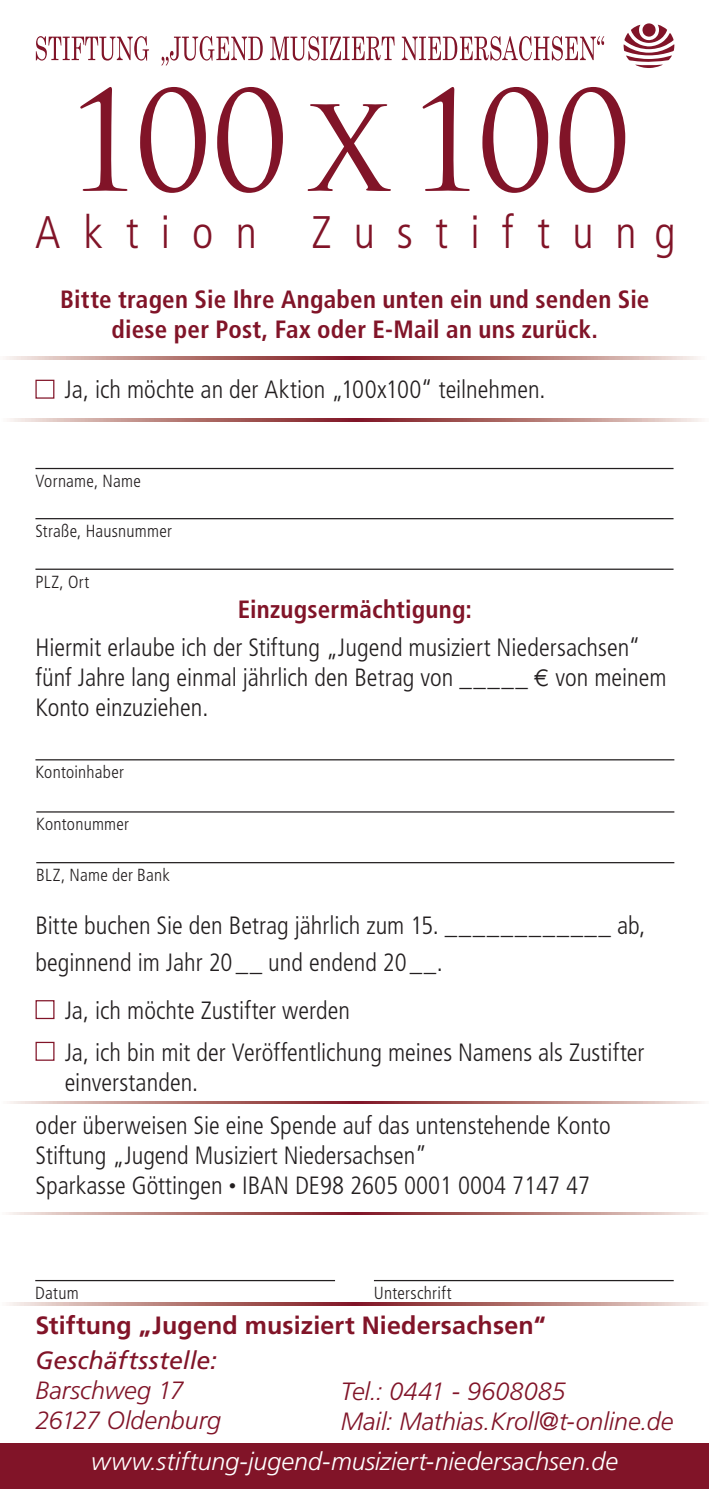
<style>
.page{position:relative;width:709px;height:1489px;background:#fff}
.page>*{position:absolute;margin:0;border:0;box-sizing:border-box;transform-origin:0 0}
.t1{font:135px "Trajan Pro";letter-spacing:-.03em;color:#811428}
.t2{font:300 condensed 45.5px "Frutiger LT Pro";letter-spacing:.485em;color:#811428}
.t3{font:300 condensed 25px/30px "Frutiger LT Pro";color:#231f20}
.t4{font:700 condensed 25px/30px "Frutiger LT Pro";letter-spacing:.01em;color:#811428;text-align:center}
.t5{font:italic 300 25px/30px "Frutiger LT Pro";letter-spacing:-.005em;color:#811428}
.t6{font:italic 300 25px "Frutiger LT Pro";color:#fff}
.t7{font:700 25px "Frutiger LT Pro";letter-spacing:.005em;color:#811428}
.t8{font:italic 25px "Frutiger LT Pro";letter-spacing:.005em;color:#811428}
.t9{font:300 condensed 17.5px "Frutiger LT Pro";letter-spacing:.015em;color:#231f20}
.s1{font-family:"Euro Sans ITCTT Book";font-weight:400;font-stretch:normal}
.s2{font-size:15px}
</style>
<div class="page">
<div style="left:0;top:1443px;width:709px;height:45px;background:#811428"></div>
<svg style="left:9px;top:1302px;width:692px;height:3px;background:#b67b7a"></svg>
<svg style="left:10px;top:1101px;width:692px;height:2px"></svg>
<svg style="left:9px;top:1212px;width:692px;height:2px"></svg>
<svg style="left:10px;top:419px;width:692px;height:2px"></svg>
<svg style="left:6px;top:357px;width:692px;height:2px"></svg>
<div style="left:35px;top:379px;width:19px;height:19px;border:1px solid #811428"></div>
<div style="left:36px;top:1000px;width:18px;height:19px;border:1px solid #811428"></div>
<hr style="left:35px;top:468px;width:638px;height:1px;background:#231f20">
<hr style="left:35px;top:759px;width:639px;height:1px;background:#231f20">
<hr style="left:36px;top:811px;width:638px;height:1px;background:#231f20">
<hr style="left:36px;top:862px;width:638px;height:1px;background:#231f20">
<hr style="left:35px;top:1279px;width:300px;height:2px;background:#231f20">
<hr style="left:374px;top:1279px;width:299px;height:2px;background:#231f20">
<hr style="left:35px;top:518px;width:638px;height:1px;background:#231f20">
<hr style="left:35px;top:568px;width:638px;height:2px;background:#231f20">
<svg style="left:36px;top:36px;width:113px;height:25px"></svg>
<svg style="left:161px;top:36px;width:102px;height:30px"></svg>
<svg style="left:270px;top:36px;width:124px;height:25px"></svg>
<svg style="left:402px;top:36px;width:202px;height:25px"></svg>
<svg style="left:623px;top:23px;width:51px;height:45px"></svg>
<div style="left:36px;top:1041px;width:18px;height:19px;border:1px solid #811428"></div>
<h1 class="t1" style="left:65px;top:56px;width:567px">100 x 100</h1>
<h2 class="t2" style="left:35px;top:206px;width:641px">Aktion Zustiftung</h2>
<p class="t4" style="left:60px;top:285px;width:591px">Bitte tragen Sie Ihre Angaben unten ein und senden Sie diese per Post, Fax oder E-Mail an uns zurück.</p>
<p class="t3" style="left:65px;top:375px;width:482px">Ja, ich möchte an der Aktion „100x100“ teilnehmen.</p>
<p class="t9" style="left:35px;top:471px;width:107px">Vorname, Name</p>
<p class="t9" style="left:35px;top:521px;width:138px">Straße, Hausnummer</p>
<p class="t9" style="left:35px;top:571px;width:55px">PLZ, Ort</p>
<p class="t4" style="left:238px;top:594px;width:236px">Einzugsermächtigung:</p>
<p class="t3" style="left:35px;top:633px;width:632px">Hiermit erlaube ich der Stiftung „Jugend musiziert Niedersachsen“ fünf Jahre lang einmal jährlich den Betrag von _____ <span class="s1">£</span> von meinem<br>Konto einzuziehen.</p>
<p class="t9" style="left:35px;top:762px;width:90px">Kontoinhaber</p>
<p class="t9" style="left:36px;top:814px;width:94px">Kontonummer</p>
<p class="t9" style="left:36px;top:864px;width:135px">BLZ, Name der Bank</p>
<p class="t3" style="left:35px;top:907px;width:612px;line-height:37px">Bitte buchen Sie den Betrag jährlich zum 15. ____________ ab, beginnend im Jahr 20 __ und endend 20 __.</p>
<p class="t3" style="left:65px;top:995px;width:287px">Ja, ich möchte Zustifter werden</p>
<p class="t3" style="left:65px;top:1037px;width:581px">Ja, ich bin mit der Veröffentlichung meines Namens als Zustifter einverstanden.</p>
<p class="t3" style="left:36px;top:1110px;width:576px">oder überweisen Sie eine Spende auf das untenstehende Konto<br>Stiftung „Jugend Musiziert Niedersachsen”<br>Sparkasse Göttingen <span class="s2">•</span> IBAN DE98 2605 0001 0004 7147 47</p>
<p class="t9" style="left:35px;top:1282px;width:45px">Datum</p>
<p class="t9" style="left:374px;top:1282px;width:79px">Unterschrift</p>
<p class="t7" style="left:35px;top:1310px;width:512px">Stiftung „Jugend musiziert Niedersachsen“</p>
<p class="t8" style="left:35px;top:1345px;width:183px">Geschäftsstelle:</p>
<p class="t5" style="left:35px;top:1375px;width:187px">Barschweg 17<br>26127 Oldenburg</p>
<p class="t5" style="left:341px;top:1376px;width:334px">Tel.: 0441 - 9608085<br>Mail: Mathias.Kroll@t-online.de</p>
<p class="t6" style="left:91px;top:1446px;width:528px">www.stiftung-jugend-musiziert-niedersachsen.de</p>
</div>
